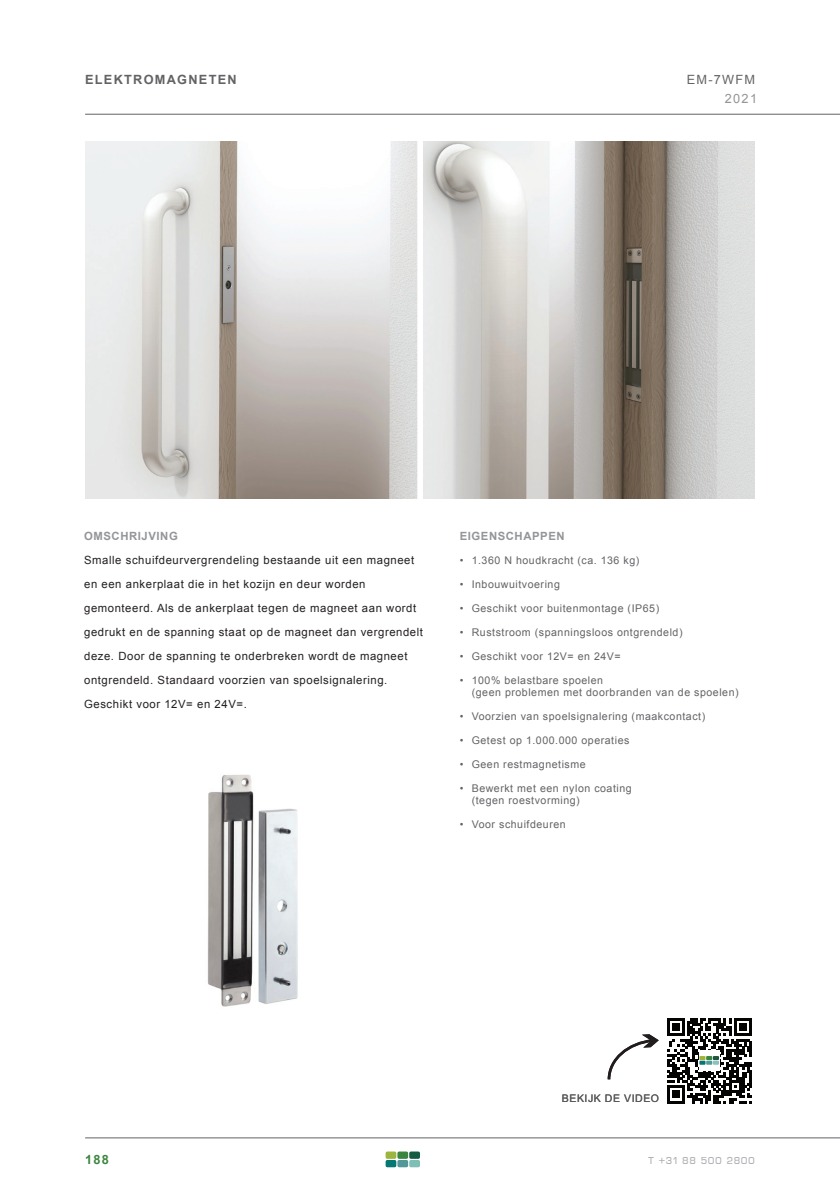
<style>
.page{position:relative;width:840px;height:1191px;background:#fff}
.page>*{position:absolute;margin:0;border:0;box-sizing:border-box;transform-origin:0 0}
.t1{font:700 12.8px "Arial";letter-spacing:.1em;color:#636366}
.t2{font:12.8px "Arial";letter-spacing:.1em;color:#636366}
.t3{font:12.8px "Arial";color:#939598}
.t4{font:700 12.8px "Arial";color:#3b863f}
.t5{font:12px "Eurostile DCD";letter-spacing:.05em;color:#adaeb2}
.t6{font:11.4px/24px "Arial";letter-spacing:.05em;color:#231f20}
.t7{font:700 11.4px "Arial";letter-spacing:.05em;color:#939598}
.t8{font:10.6px/12px "Arial";letter-spacing:.05em;color:#636366}
.t9{font:10.6px "Arial";letter-spacing:.05em;color:#5a5758}
</style>
<div class="page">
<hr style="left:85px;top:1137px;width:754px;height:1px;background:#636366">
<svg style="left:385px;top:1151px;width:35px;height:16px"></svg>
<hr style="left:85px;top:114px;width:754px;height:1px;background:#636366">
<img style="left:85px;top:141px;width:332px;height:357px">
<img style="left:423px;top:141px;width:331px;height:357px">
<img style="left:207px;top:774px;width:91px;height:233px">
<svg style="left:667px;top:1018px;width:84px;height:85px"></svg>
<svg style="left:607px;top:1034px;width:51px;height:46px"></svg>
<p class="t1" style="left:85px;top:71px;width:153px">ELEKTROMAGNETEN</p>
<p class="t2" style="left:686px;top:71px;width:70px">EM-7WFM</p>
<p class="t3" style="left:724px;top:90px;width:34px">2021</p>
<p class="t7" style="left:84px;top:528px;width:95px">OMSCHRIJVING</p>
<p class="t6" style="left:84px;top:548px;width:340px">Smalle schuifdeurvergrendeling bestaande uit een magneet en een ankerplaat die in het kozijn en deur worden gemonteerd. Als de ankerplaat tegen de magneet aan wordt gedrukt en de spanning staat op de magneet dan vergrendelt deze. Door de spanning te onderbreken wordt de magneet ontgrendeld. Standaard voorzien van spoelsignalering.<br>Geschikt voor 12V= en 24V=.</p>
<p class="t7" style="left:459px;top:528px;width:106px">EIGENSCHAPPEN</p>
<p class="t8" style="left:459px;top:554px;width:181px">• 1.360 N houdkracht (ca. 136 kg)</p>
<p class="t8" style="left:459px;top:578px;width:102px">• Inbouwuitvoering</p>
<p class="t8" style="left:459px;top:602px;width:201px">• Geschikt voor buitenmontage (IP65)</p>
<p class="t8" style="left:459px;top:626px;width:224px">• Ruststroom (spanningsloos ontgrendeld)</p>
<p class="t8" style="left:459px;top:650px;width:162px">• Geschikt voor 12V= en 24V=</p>
<p class="t8" style="left:471px;top:674px;width:268px;text-indent:-12px">• 100% belastbare spoelen<br>(geen problemen met doorbranden van de spoelen)</p>
<p class="t8" style="left:459px;top:710px;width:247px">• Voorzien van spoelsignalering (maakcontact)</p>
<p class="t8" style="left:459px;top:734px;width:171px">• Getest op 1.000.000 operaties</p>
<p class="t8" style="left:459px;top:758px;width:127px">• Geen restmagnetisme</p>
<p class="t8" style="left:471px;top:782px;width:161px;text-indent:-12px">• Bewerkt met een nylon coating (tegen roestvorming)</p>
<p class="t8" style="left:459px;top:818px;width:107px">• Voor schuifdeuren</p>
<p class="t9" style="left:561px;top:1091px;width:99px">BEKIJK DE VIDEO</p>
<p class="t4" style="left:85px;top:1151px;width:25px">188</p>
<p class="t5" style="left:647px;top:1153px;width:108px">t +31 88 500 2800</p>
</div>
